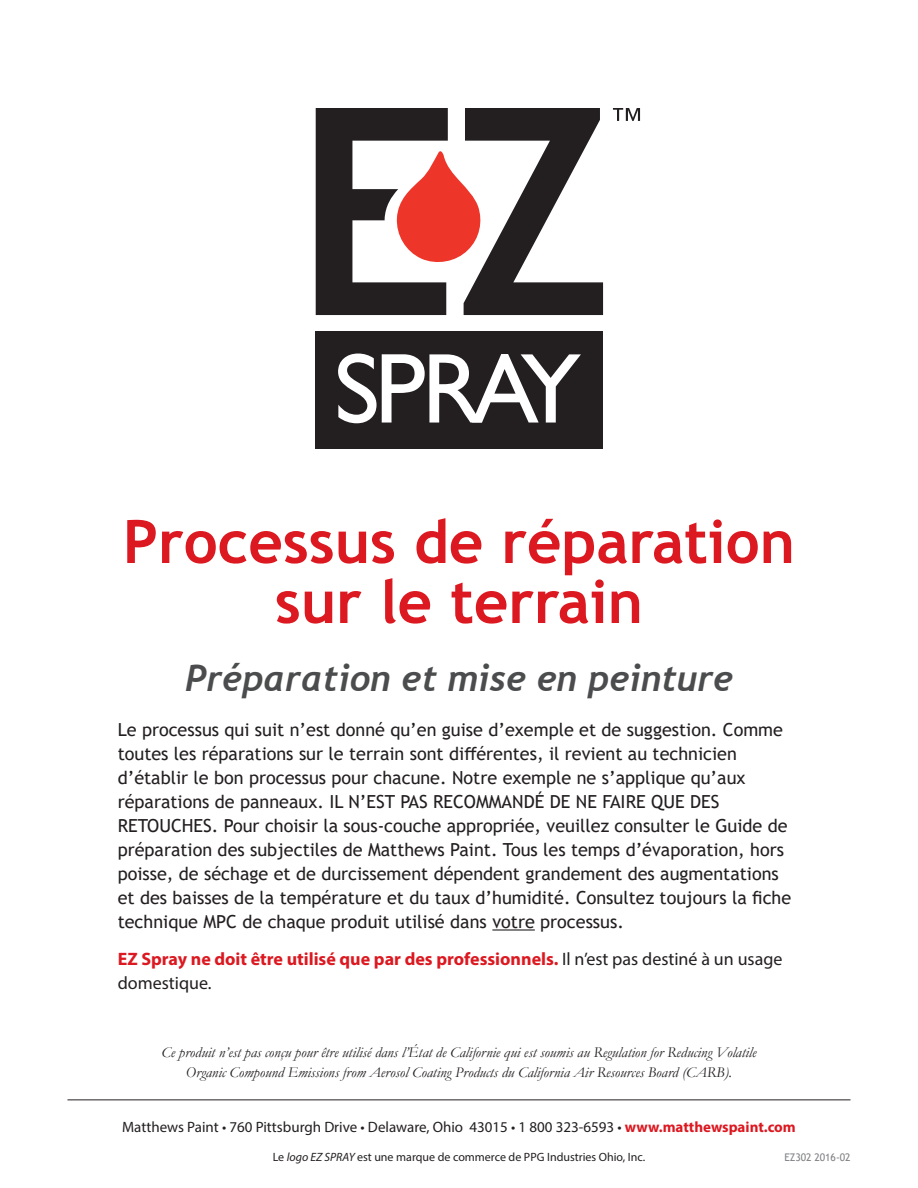
<style>
.page{position:relative;width:918px;height:1188px;background:#fff}
.page>*{position:absolute;margin:0;border:0;box-sizing:border-box;transform-origin:0 0}
.t1{font:700 60px/60px "Trebuchet MS";color:#dc1820;text-align:center}
.t2{font:italic 700 36px "Trebuchet";color:#4b4c4d}
.t3{font:18px/24px "Trebuchet MS";color:#231f20}
.t4{font:700 18px/24px "Myriad Pro";color:#dc1820}
.t5{font:italic 15px/19.5px "Garamond";color:#231f20;text-align:center}
.t6{font:15px "Myriad Pro";color:#231f20}
.t7{font:12px "Myriad Pro";color:#231f20}
.t8{font:10.5px "Trebuchet MS";letter-spacing:-.005em;color:#808285}
.s1{font-weight:400;color:#231f20}
.s2{font-weight:700;color:#dc1820}
.s3{font-style:italic}
</style>
<div class="page">
<hr style="left:68px;top:1100px;width:782px;height:1px;background:#231f20">
<svg style="left:316px;top:108px;width:287px;height:207px"></svg>
<div style="left:316px;top:331px;width:287px;height:118px;background:#231f20"></div>
<svg style="left:338px;top:354px;width:243px;height:69px"></svg>
<svg style="left:613px;top:108px;width:27px;height:13px"></svg>
<hr style="left:492px;top:929px;width:43px;height:2px;background:#231f20">
<p class="t1" style="left:123px;top:512px;width:674px">Processus de réparation sur le terrain</p>
<p class="t2" style="left:185px;top:655px;width:549px">Préparation et mise en peinture</p>
<p class="t3" style="left:118px;top:717px;width:675px">Le processus qui suit n’est donné qu’en guise d’exemple et de suggestion. Comme toutes les réparations sur le terrain sont différentes, il revient au technicien d’établir le bon processus pour chacune. Notre exemple ne s’applique qu’aux réparations de panneaux. IL N’EST PAS RECOMMANDÉ DE NE FAIRE QUE DES RETOUCHES. Pour choisir la sous-couche appropriée, veuillez consulter le Guide de préparation des subjectiles de Matthews Paint. Tous les temps d’évaporation, hors poisse, de séchage et de durcissement dépendent grandement des augmentations et des baisses de la température et du taux d’humidité. Consultez toujours la fiche technique MPC de chaque produit utilisé dans votre processus.</p>
<p class="t4" style="left:118px;top:947px;width:666px">EZ Spray ne doit être utilisé que par des professionnels. <span class="s1">Il n’est pas destiné à un usage domestique.</span></p>
<p class="t5" style="left:161px;top:1043px;width:597px">Ce produit n’est pas conçu pour être utilisé dans l’État de Californie qui est soumis au Regulation for Reducing Volatile<br>Organic Compound Emissions from Aerosol Coating Products du California Air Resources Board (CARB).</p>
<p class="t6" style="left:122px;top:1117px;width:675px">Matthews Paint • 760 Pittsburgh Drive • Delaware, Ohio 43015 • 1 800 323-6593 • <span class="s2">www.matthewspaint.com</span></p>
<p class="t7" style="left:273px;top:1150px;width:374px">Le <span class="s3">logo EZ SPRAY</span> est une marque de commerce de PPG Industries Ohio, Inc.</p>
<p class="t8" style="left:784px;top:1150px;width:67px">EZ302 2016-02</p>
</div>
